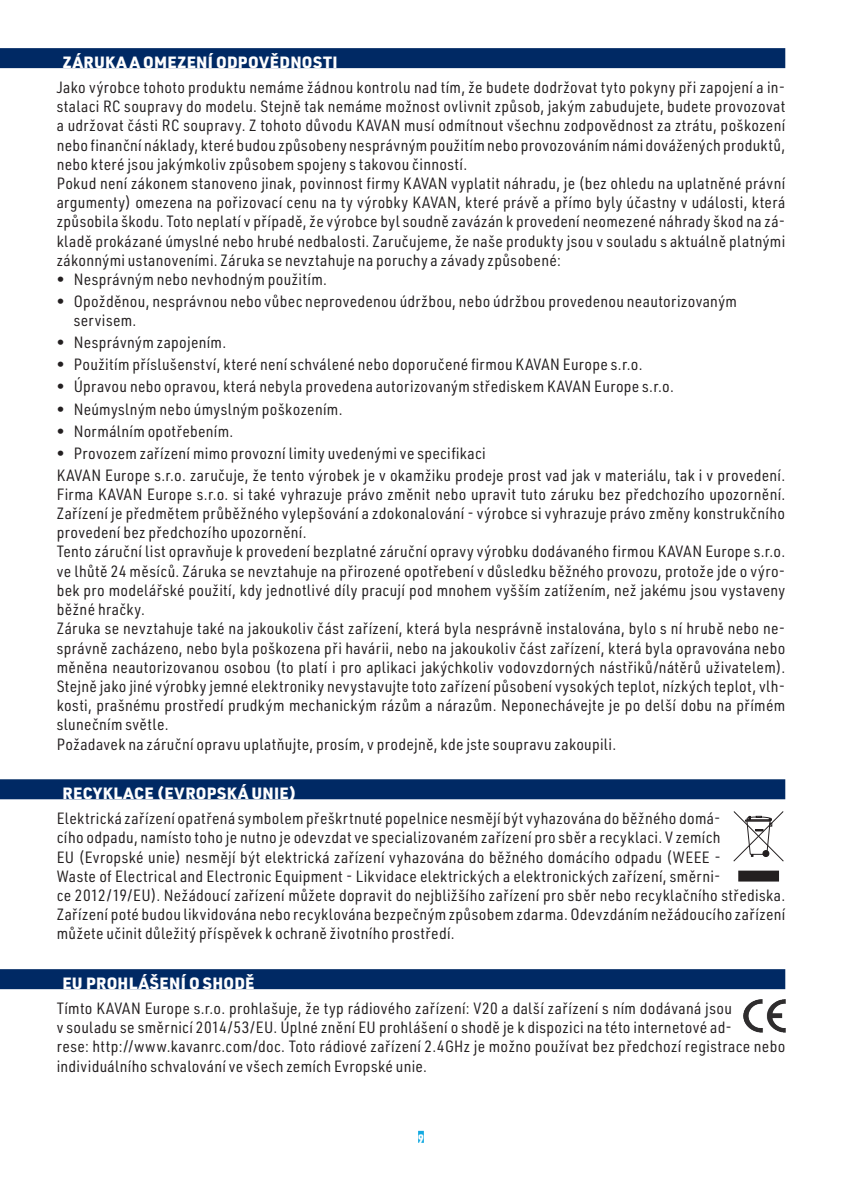
<style>
.page{position:relative;width:842px;height:1191px;background:#fff}
.page>*{position:absolute;margin:0;border:0;box-sizing:border-box;transform-origin:0 0}
.Tělo_textu{font:16px/19.2px "URWDIN Semi Cond";letter-spacing:.02em;color:#231f20;text-align:justify}
.Nadpis_s_podtiskem{font:900 16px "URWDIN";letter-spacing:.025em;color:#fff}
.Číslování_stran{font:900 12px "URWDIN Semi Cond";color:#fff}
</style>
<div class="page">
<div style="left:418px;top:1130px;width:6px;height:12px;background:#12a9e1"></div>
<div style="left:0;top:48px;width:785px;height:20px;background:#002964"></div>
<div style="left:0;top:779px;width:785px;height:20px;background:#002964"></div>
<div style="left:0;top:969px;width:785px;height:20px;background:#002964"></div>
<img style="left:743px;top:999px;width:42px;height:33px">
<div style="left:739px;top:871px;width:39px;height:10px;background:#231f20"></div>
<svg style="left:733px;top:811px;width:51px;height:51px"></svg>
<p class="Nadpis_s_podtiskem" style="left:62px;top:51px;width:277px">ZÁRUKA A OMEZENÍ ODPOVĚDNOSTI</p>
<p class="Tělo_textu" style="left:57px;top:77px;width:730px">Jako výrobce tohoto produktu nemáme žádnou kontrolu nad tím, že budete dodržovat tyto pokyny při zapojení a in&shy;stalaci RC soupravy do modelu. Stejně tak nemáme možnost ovlivnit způsob, jakým zabudujete, budete provozovat a udržovat části RC soupravy. Z tohoto důvodu KAVAN musí odmítnout všechnu zodpovědnost za ztrátu, poškození nebo finanční náklady, které budou způsobeny nesprávným použitím nebo provozováním námi dovážených produktů, nebo které jsou jakýmkoliv způsobem spojeny s takovou činností.</p>
<p class="Tělo_textu" style="left:57px;top:173px;width:730px">Pokud není zákonem stanoveno jinak, povinnost firmy KAVAN vyplatit náhradu, je (bez ohledu na uplatněné právní argumenty) omezena na pořizovací cenu na ty výrobky KAVAN, které právě a přímo byly účastny v události, která způsobila škodu. Toto neplatí v případě, že výrobce byl soudně zavázán k provedení neomezené náhrady škod na zá&shy;kladě prokázané úmyslné nebo hrubé nedbalosti. Zaručujeme, že naše produkty jsou v souladu s aktuálně platnými zákonnými ustanoveními. Záruka se nevztahuje na poruchy a závady způsobené:</p>
<p class="Tělo_textu" style="left:57px;top:269px;width:272px">• Nesprávným nebo nevhodným použitím.</p>
<p class="Tělo_textu" style="left:74px;top:291px;width:665px;text-indent:-17px">• Opožděnou, nesprávnou nebo vůbec neprovedenou údržbou, nebo údržbou provedenou neautorizovaným servisem.</p>
<p class="Tělo_textu" style="left:57px;top:332px;width:171px">• Nesprávným zapojením.</p>
<p class="Tělo_textu" style="left:57px;top:355px;width:587px">• Použitím příslušenství, které není schválené nebo doporučené firmou KAVAN Europe s.r.o.</p>
<p class="Tělo_textu" style="left:57px;top:377px;width:619px">• Úpravou nebo opravou, která nebyla provedena autorizovaným střediskem KAVAN Europe s.r.o.</p>
<p class="Tělo_textu" style="left:57px;top:399px;width:287px">• Neúmyslným nebo úmyslným poškozením.</p>
<p class="Tělo_textu" style="left:57px;top:421px;width:178px">• Normálním opotřebením.</p>
<p class="Tělo_textu" style="left:57px;top:443px;width:431px">• Provozem zařízení mimo provozní limity uvedenými ve specifikaci</p>
<p class="Tělo_textu" style="left:57px;top:465px;width:730px">KAVAN Europe s.r.o. zaručuje, že tento výrobek je v okamžiku prodeje prost vad jak v materiálu, tak i v provedení.<br>Firma KAVAN Europe s.r.o. si také vyhrazuje právo změnit nebo upravit tuto záruku bez předchozího upozornění.<br>Zařízení je předmětem průběžného vylepšování a zdokonalování - výrobce si vyhrazuje právo změny konstrukčního provedení bez předchozího upozornění.</p>
<p class="Tělo_textu" style="left:57px;top:542px;width:730px">Tento záruční list opravňuje k provedení bezplatné záruční opravy výrobku dodávaného firmou KAVAN Europe s.r.o. ve lhůtě 24 měsíců. Záruka se nevztahuje na přirozené opotřebení v důsledku běžného provozu, protože jde o výro&shy;bek pro modelářské použití, kdy jednotlivé díly pracují pod mnohem vyšším zatížením, než jakému jsou vystaveny běžné hračky.</p>
<p class="Tělo_textu" style="left:57px;top:618px;width:730px">Záruka se nevztahuje také na jakoukoliv část zařízení, která byla nesprávně instalována, bylo s ní hrubě nebo ne&shy;správně zacházeno, nebo byla poškozena při havárii, nebo na jakoukoliv část zařízení, která byla opravována nebo měněna neautorizovanou osobou (to platí i pro aplikaci jakýchkoliv vodovzdorných nástřiků/nátěrů uživatelem).<br>Stejně jako jiné výrobky jemné elektroniky nevystavujte toto zařízení působení vysokých teplot, nízkých teplot, vlh&shy;kosti, prašnému prostředí prudkým mechanickým rázům a nárazům. Neponechávejte je po delší dobu na přímém slunečním světle.</p>
<p class="Tělo_textu" style="left:57px;top:734px;width:561px">Požadavek na záruční opravu uplatňujte, prosím, v prodejně, kde jste soupravu zakoupili.</p>
<p class="Nadpis_s_podtiskem" style="left:62px;top:782px;width:236px">RECYKLACE (EVROPSKÁ UNIE)</p>
<p class="Tělo_textu" style="left:57px;top:808px;width:730px;text-align:left">Elektrická zařízení opatřená symbolem přeškrtnuté popelnice nesmějí být vyhazována do běžného domá-<br>cího odpadu, namísto toho je nutno je odevzdat ve specializovaném zařízení pro sběr a recyklaci. V zemích<br>EU (Evropské unie) nesmějí být elektrická zařízení vyhazována do běžného domácího odpadu (WEEE -<br>Waste of Electrical and Electronic Equipment - Likvidace elektrických a elektronických zařízení, směrni-<br>ce 2012/19/EU). Nežádoucí zařízení můžete dopravit do nejbližšího zařízení pro sběr nebo recyklačního střediska.<br>Zařízení poté budou likvidována nebo recyklována bezpečným způsobem zdarma. Odevzdáním nežádoucího zařízení můžete učinit důležitý příspěvek k ochraně životního prostředí.</p>
<p class="Nadpis_s_podtiskem" style="left:62px;top:972px;width:194px">EU PROHLÁŠENÍ O SHODĚ</p>
<p class="Tělo_textu" style="left:57px;top:998px;width:730px;text-align:left">Tímto KAVAN Europe s.r.o. prohlašuje, že typ rádiového zařízení: V20 a další zařízení s ním dodávaná jsou<br>v souladu se směrnicí 2014/53/EU. Úplné znění EU prohlášení o shodě je k dispozici na této internetové ad-<br>rese: http://www.kavanrc.com/doc. Toto rádiové zařízení 2.4GHz je možno používat bez předchozí registrace nebo individuálního schvalování ve všech zemích Evropské unie.</p>
<p class="Číslování_stran" style="left:418px;top:1130px;width:7px">9</p>
</div>
